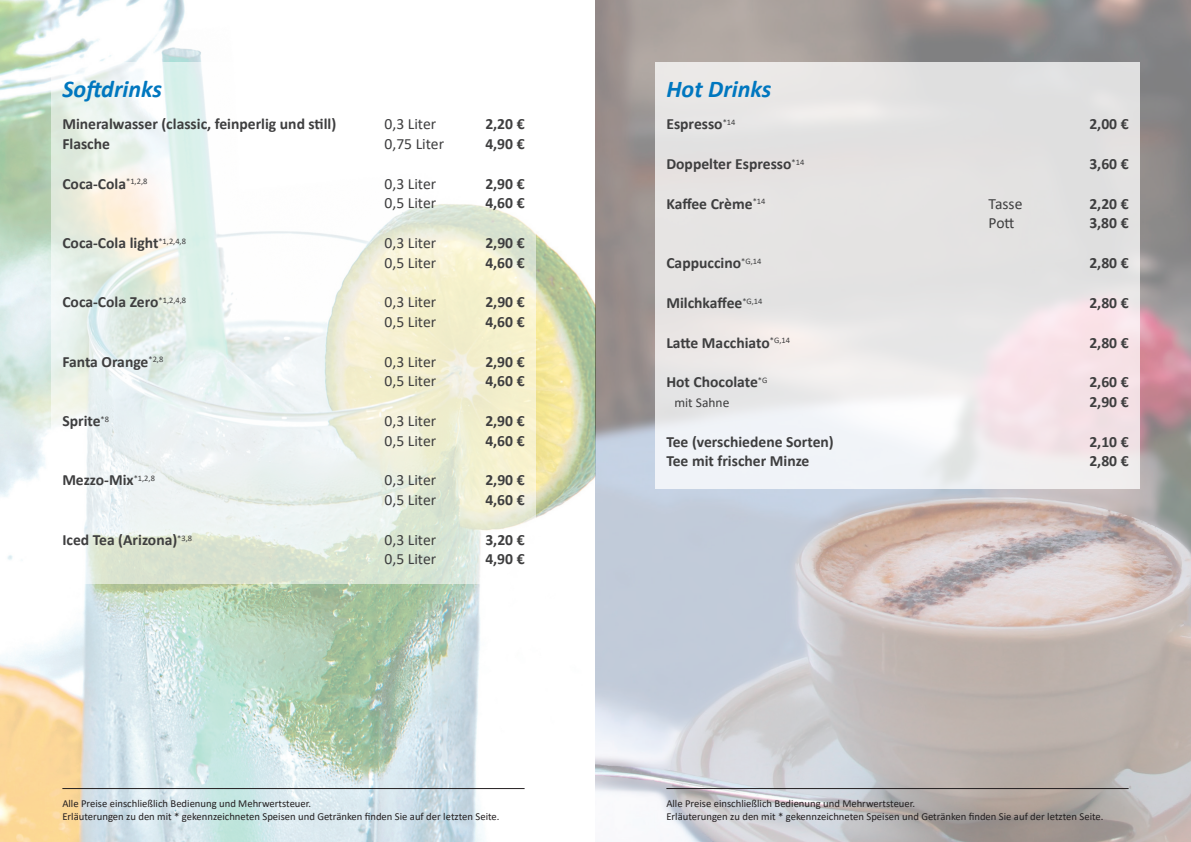
<style>
.page{position:relative;width:1191px;height:842px;background:#fff}
.page>*{position:absolute;margin:0;border:0;box-sizing:border-box;transform-origin:0 0}
.t1{font:italic 700 24.1px "Calibri";color:#0077bf}
.t2{font:700 15.6px "Calibri";color:#3e3e3f}
.t3{font:15.6px "Calibri";color:#3e3e3f}
.t4{font:13.5px "Calibri";color:#3e3e3f}
.t5{font:10.6px/12.8px "Calibri";color:#231f20}
</style>
<div class="page">
<img style="left:0;top:0;width:1191px;height:842px">
<svg style="left:51px;top:62px;width:485px;height:522px"></svg>
<svg style="left:655px;top:62px;width:485px;height:427px;background:#e8e6e6"></svg>
<hr style="left:62px;top:788px;width:462px;height:1px;background:#231f20">
<hr style="left:666px;top:788px;width:462px;height:1px;background:#231f20">
<h1 class="t1" style="left:62px;top:72px;width:101px">Softdrinks</h1>
<p class="t2" style="left:62px;top:113px;width:275px">Mineralwasser (classic, feinperlig und still)</p>
<p class="t3" style="left:384px;top:113px;width:53px">0,3 Liter</p>
<p class="t2" style="left:485px;top:113px;width:41px">2,20 €</p>
<p class="t2" style="left:62px;top:133px;width:49px">Flasche</p>
<p class="t3" style="left:384px;top:133px;width:61px">0,75 Liter</p>
<p class="t2" style="left:485px;top:133px;width:41px">4,90 €</p>
<p class="t2" style="left:62px;top:172px;width:87px">Coca-Cola<sup>*1,2,8</sup></p>
<p class="t3" style="left:384px;top:173px;width:53px">0,3 Liter</p>
<p class="t2" style="left:485px;top:172px;width:41px">2,90 €</p>
<p class="t3" style="left:384px;top:192px;width:53px">0,5 Liter</p>
<p class="t2" style="left:485px;top:192px;width:41px">4,60 €</p>
<p class="t2" style="left:62px;top:232px;width:125px">Coca-Cola light<sup>*1,2,4,8</sup></p>
<p class="t3" style="left:384px;top:232px;width:53px">0,3 Liter</p>
<p class="t2" style="left:485px;top:232px;width:41px">2,90 €</p>
<p class="t3" style="left:384px;top:252px;width:53px">0,5 Liter</p>
<p class="t2" style="left:485px;top:251px;width:41px">4,60 €</p>
<p class="t2" style="left:62px;top:291px;width:125px">Coca-Cola Zero<sup>*1,2,4,8</sup></p>
<p class="t3" style="left:384px;top:291px;width:53px">0,3 Liter</p>
<p class="t2" style="left:485px;top:291px;width:41px">2,90 €</p>
<p class="t3" style="left:384px;top:311px;width:53px">0,5 Liter</p>
<p class="t2" style="left:485px;top:311px;width:41px">4,60 €</p>
<p class="t2" style="left:62px;top:350px;width:102px">Fanta Orange<sup>*2,8</sup></p>
<p class="t3" style="left:384px;top:351px;width:53px">0,3 Liter</p>
<p class="t2" style="left:485px;top:350px;width:41px">2,90 €</p>
<p class="t3" style="left:384px;top:370px;width:53px">0,5 Liter</p>
<p class="t2" style="left:485px;top:370px;width:41px">4,60 €</p>
<p class="t2" style="left:62px;top:410px;width:48px">Sprite<sup>*8</sup></p>
<p class="t3" style="left:384px;top:410px;width:53px">0,3 Liter</p>
<p class="t2" style="left:485px;top:410px;width:41px">2,90 €</p>
<p class="t3" style="left:384px;top:430px;width:53px">0,5 Liter</p>
<p class="t2" style="left:485px;top:429px;width:41px">4,60 €</p>
<p class="t2" style="left:62px;top:469px;width:94px">Mezzo-Mix<sup>*1,2,8</sup></p>
<p class="t3" style="left:384px;top:469px;width:53px">0,3 Liter</p>
<p class="t2" style="left:485px;top:469px;width:41px">2,90 €</p>
<p class="t3" style="left:384px;top:489px;width:53px">0,5 Liter</p>
<p class="t2" style="left:485px;top:489px;width:41px">4,60 €</p>
<p class="t2" style="left:62px;top:529px;width:131px">Iced Tea (Arizona)<sup>*3,8</sup></p>
<p class="t3" style="left:384px;top:529px;width:53px">0,3 Liter</p>
<p class="t2" style="left:485px;top:529px;width:41px">3,20 €</p>
<p class="t3" style="left:384px;top:548px;width:53px">0,5 Liter</p>
<p class="t2" style="left:485px;top:548px;width:41px">4,90 €</p>
<h1 class="t1" style="left:666px;top:72px;width:106px">Hot Drinks</h1>
<p class="t2" style="left:666px;top:113px;width:71px">Espresso<sup>*14</sup></p>
<p class="t2" style="left:1089px;top:113px;width:41px">2,00 €</p>
<p class="t2" style="left:666px;top:153px;width:139px">Doppelter Espresso<sup>*14</sup></p>
<p class="t2" style="left:1089px;top:153px;width:41px">3,60 €</p>
<p class="t2" style="left:666px;top:192px;width:101px">Kaffee Crème<sup>*14</sup></p>
<p class="t3" style="left:988px;top:193px;width:35px">Tasse</p>
<p class="t2" style="left:1089px;top:192px;width:41px">2,20 €</p>
<p class="t3" style="left:988px;top:212px;width:27px">Pott</p>
<p class="t2" style="left:1089px;top:212px;width:41px">3,80 €</p>
<p class="t2" style="left:666px;top:252px;width:96px">Cappuccino<sup>*G,14</sup></p>
<p class="t2" style="left:1089px;top:252px;width:41px">2,80 €</p>
<p class="t2" style="left:666px;top:292px;width:98px">Milchkaffee<sup>*G,14</sup></p>
<p class="t2" style="left:1089px;top:292px;width:41px">2,80 €</p>
<p class="t2" style="left:666px;top:331px;width:125px">Latte Macchiato<sup>*G,14</sup></p>
<p class="t2" style="left:1089px;top:331px;width:41px">2,80 €</p>
<p class="t2" style="left:666px;top:371px;width:103px">Hot Chocolate<sup>*G</sup></p>
<p class="t2" style="left:1089px;top:371px;width:41px">2,60 €</p>
<p class="t4" style="left:674px;top:393px;width:56px">mit Sahne</p>
<p class="t2" style="left:1089px;top:391px;width:41px">2,90 €</p>
<p class="t2" style="left:666px;top:430px;width:169px">Tee (verschiedene Sorten)</p>
<p class="t2" style="left:1089px;top:430px;width:41px">2,10 €</p>
<p class="t2" style="left:666px;top:450px;width:145px">Tee mit frischer Minze</p>
<p class="t2" style="left:1089px;top:450px;width:41px">2,80 €</p>
<p class="t5" style="left:62px;top:797px;width:439px">Alle Preise einschließlich Bedienung und Mehrwertsteuer.<br>Erläuterungen zu den mit * gekennzeichneten Speisen und Getränken finden Sie auf der letzten Seite.</p>
<p class="t5" style="left:666px;top:797px;width:439px">Alle Preise einschließlich Bedienung und Mehrwertsteuer.<br>Erläuterungen zu den mit * gekennzeichneten Speisen und Getränken finden Sie auf der letzten Seite.</p>
</div>
